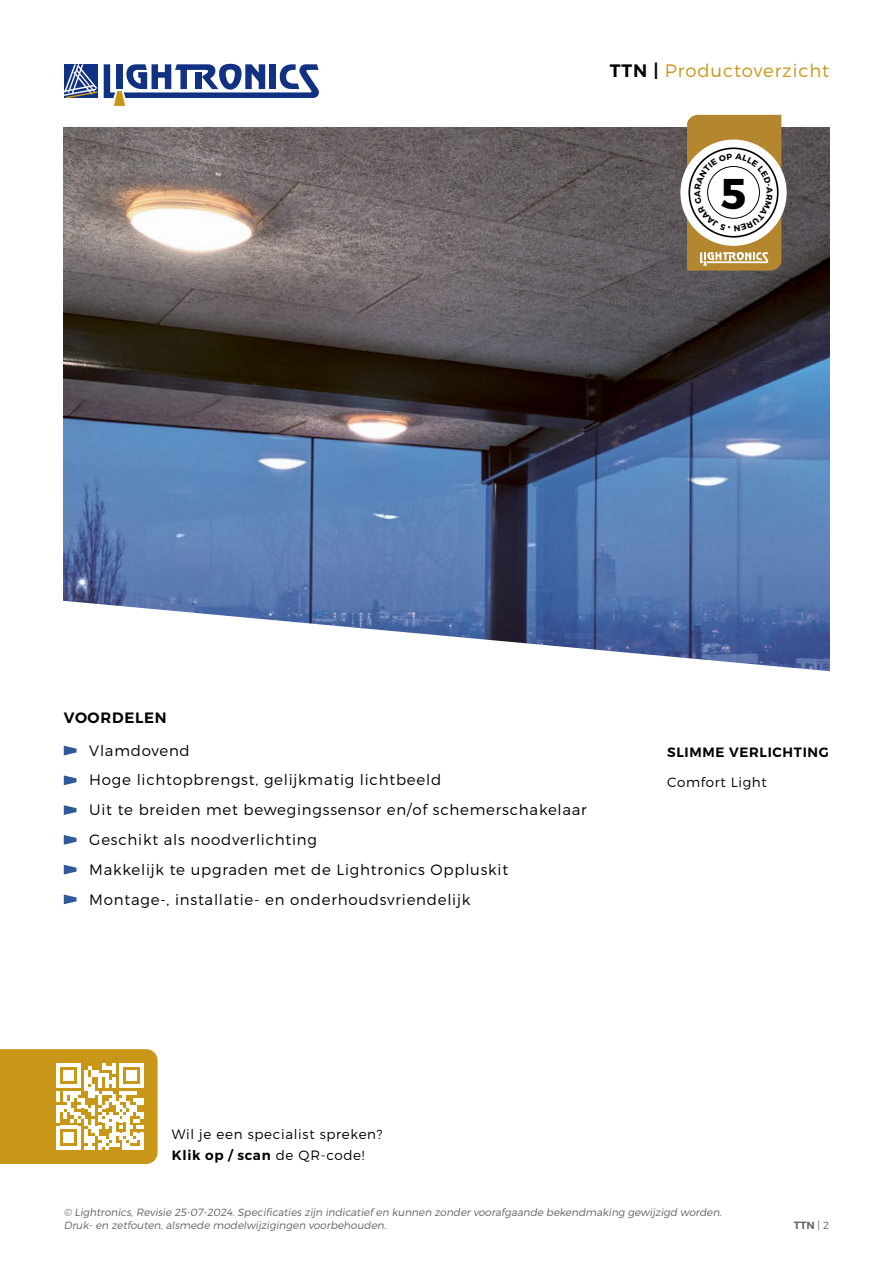
<style>
.page{position:relative;width:893px;height:1263px;background:#fff}
.page>*{position:absolute;margin:0;border:0;box-sizing:border-box;transform-origin:0 0}
.t1{font:42.9px "Trueno Bd";color:#030000}
.t2{font:18px "Trueno Lt";letter-spacing:.05em;color:#c89718}
.t3{font:15px "Trueno Lt";letter-spacing:.05em;color:#000}
.t4{font:15px "Trueno S Bd";letter-spacing:.05em;color:#000}
.t5{font:13.5px "Trueno Lt";letter-spacing:.05em;color:#000}
.t6{font:13.5px "Trueno S Bd";letter-spacing:.05em;color:#000}
.t7{font:10.5px/12.6px "Trueno Lt It";color:#636363}
.t8{font:10.5px "Trueno S Bd";color:#636363}
.s1{font-family:"Trueno S Bd";color:#040000}
.s2{font-family:"Trueno Lt"}
</style>
<div class="page">
<img style="left:64px;top:128px;width:765px;height:467px">
<svg style="left:63px;top:595px;width:767px;height:310px"></svg>
<svg style="left:64px;top:64px;width:33px;height:34px"></svg>
<svg style="left:104px;top:64px;width:215px;height:42px"></svg>
<svg style="left:0;top:1049px;width:158px;height:115px"></svg>
<div style="left:680px;top:140px;width:107px;height:106px;background:#fff;border-radius:50%"></div>
<svg style="left:64px;top:835px;width:13px;height:10px"></svg>
<svg style="left:64px;top:746px;width:13px;height:9px"></svg>
<svg style="left:64px;top:805px;width:13px;height:10px"></svg>
<svg style="left:64px;top:865px;width:13px;height:9px"></svg>
<svg style="left:64px;top:775px;width:13px;height:10px"></svg>
<svg style="left:64px;top:894px;width:13px;height:10px"></svg>
<svg style="left:687px;top:115px;width:94px;height:156px"></svg>
<p class="t2" style="left:610px;top:60px;width:221px"><span class="s1">TTN |</span> Productoverzicht</p>
<h1 class="t1" style="left:721px;top:167px;width:27px">5</h1>
<p class="t4" style="left:64px;top:708px;width:104px">VOORDELEN</p>
<p class="t3" style="left:89px;top:741px;width:102px">Vlamdovend</p>
<p class="t3" style="left:89px;top:771px;width:353px">Hoge lichtopbrengst, gelijkmatig lichtbeeld</p>
<p class="t3" style="left:89px;top:801px;width:499px">Uit te breiden met bewegingssensor en/of schemerschakelaar</p>
<p class="t3" style="left:89px;top:830px;width:229px">Geschikt als noodverlichting</p>
<p class="t3" style="left:89px;top:860px;width:420px">Makkelijk te upgraden met de Lightronics Oppluskit</p>
<p class="t3" style="left:89px;top:890px;width:383px">Montage-, installatie- en onderhoudsvriendelijk</p>
<p class="t6" style="left:667px;top:744px;width:163px">SLIMME VERLICHTING</p>
<p class="t5" style="left:667px;top:774px;width:101px">Comfort Light</p>
<p class="t5" style="left:172px;top:1126px;width:212px">Wil je een specialist spreken?</p>
<p class="t6" style="left:172px;top:1146px;width:194px">Klik op / scan <span class="s2">de QR-code!</span></p>
<p class="t7" style="left:64px;top:1206px;width:659px">© Lightronics, Revisie 25-07-2024. Specificaties zijn indicatief en kunnen zonder voorafgaande bekendmaking gewijzigd worden.<br>Druk- en zetfouten, alsmede modelwijzigingen voorbehouden.</p>
<p class="t8" style="left:794px;top:1219px;width:37px">TTN <span class="s2">| 2</span></p>
</div>
